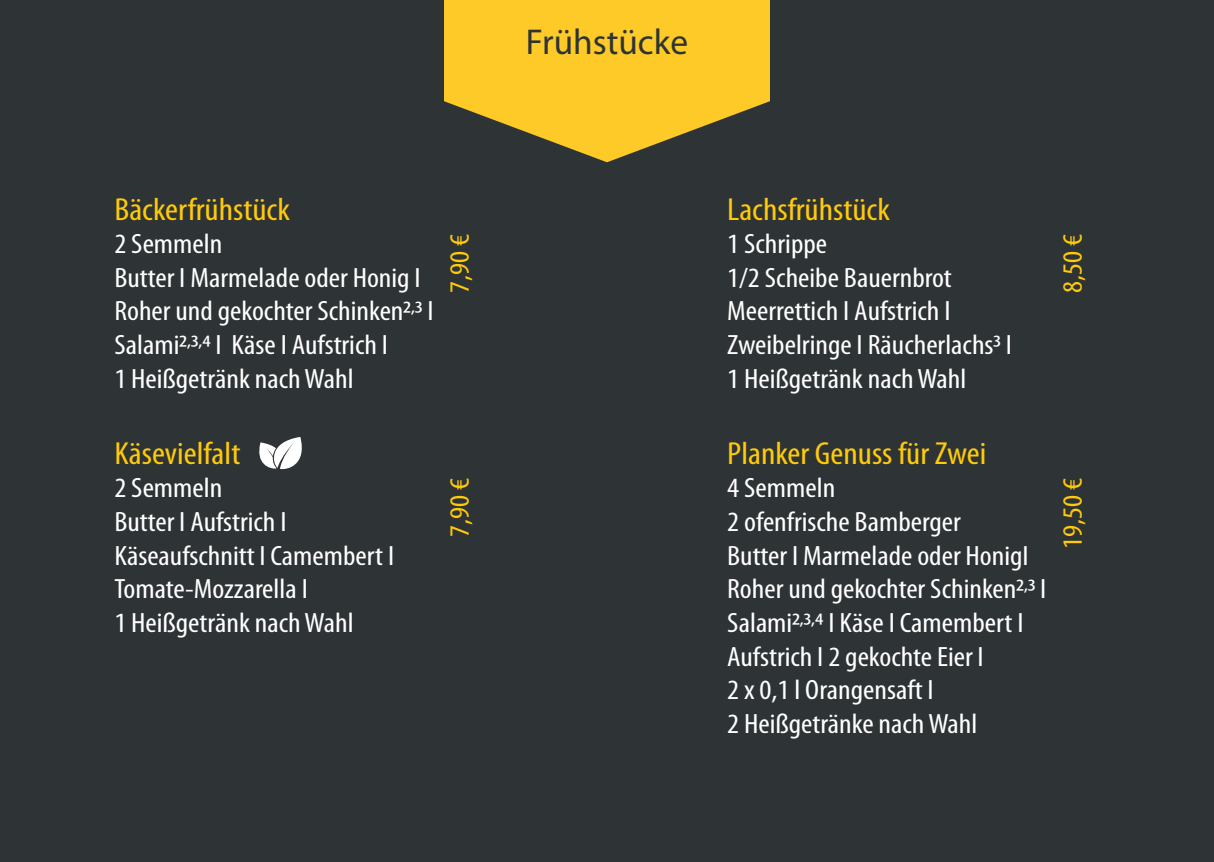
<style>
.page{position:relative;width:1214px;height:862px;background:#fff}
.page>*{position:absolute;margin:0;border:0;box-sizing:border-box;transform-origin:0 0}
.t1{font:36px "Myriad Pro";color:#2e3335}
.t2{font:condensed 32px "Myriad Pro";color:#feca0a;scale:1.11 1}
.t3{font:condensed 28px/33.6px "Myriad Pro";color:#fff;scale:1.11 1}
.t4{font:condensed 28px "Myriad Pro";color:#feca0a;scale:1.11 1}
</style>
<div class="page">
<div style="left:0;top:0;width:1213px;height:862px;background:#2e3335"></div>
<svg style="left:444px;top:0;width:325px;height:162px;fill:#fdca27"></svg>
<svg style="left:259px;top:437px;width:43px;height:32px"></svg>
<p class="t1" style="left:526px;top:20px;width:164px">Frühstücke</p>
<p class="t2" style="left:114px;top:190px;width:160px">Bäckerfrühstück</p>
<p class="t3" style="left:114px;top:227px;width:289px">2 Semmeln<br>Butter I Marmelade oder Honig I<br>Roher und gekochter Schinken2,3 I<br>Salami2,3,4 I Käse I Aufstrich I<br>1 Heißgetränk nach Wahl</p>
<p class="t4" style="left:442px;top:292px;width:54px;rotate:-90deg">7,90 €</p>
<p class="t2" style="left:114px;top:434px;width:115px">Käsevielfalt</p>
<p class="t3" style="left:114px;top:471px;width:254px">2 Semmeln<br>Butter I Aufstrich I<br>Käseaufschnitt I Camembert I<br>Tomate-Mozzarella I<br>1 Heißgetränk nach Wahl</p>
<p class="t4" style="left:442px;top:537px;width:54px;rotate:-90deg">7,90 €</p>
<p class="t2" style="left:727px;top:190px;width:148px">Lachsfrühstück</p>
<p class="t3" style="left:727px;top:227px;width:258px">1 Schrippe<br>1/2 Scheibe Bauernbrot<br>Meerrettich I Aufstrich I<br>Zweibelringe I Räucherlachs3 I<br>1 Heißgetränk nach Wahl</p>
<p class="t4" style="left:1055px;top:292px;width:54px;rotate:-90deg">8,50 €</p>
<p class="t2" style="left:727px;top:434px;width:235px">Planker Genuss für Zwei</p>
<p class="t3" style="left:727px;top:471px;width:289px">4 Semmeln<br>2 ofenfrische Bamberger<br>Butter I Marmelade oder HonigI<br>Roher und gekochter Schinken2,3 I<br>Salami2,3,4 I Käse I Camembert I<br>Aufstrich I 2 gekochte Eier I<br>2 x 0,1 l Orangensaft I<br>2 Heißgetränke nach Wahl</p>
<p class="t4" style="left:1055px;top:549px;width:65px;rotate:-90deg">19,50 €</p>
</div>
